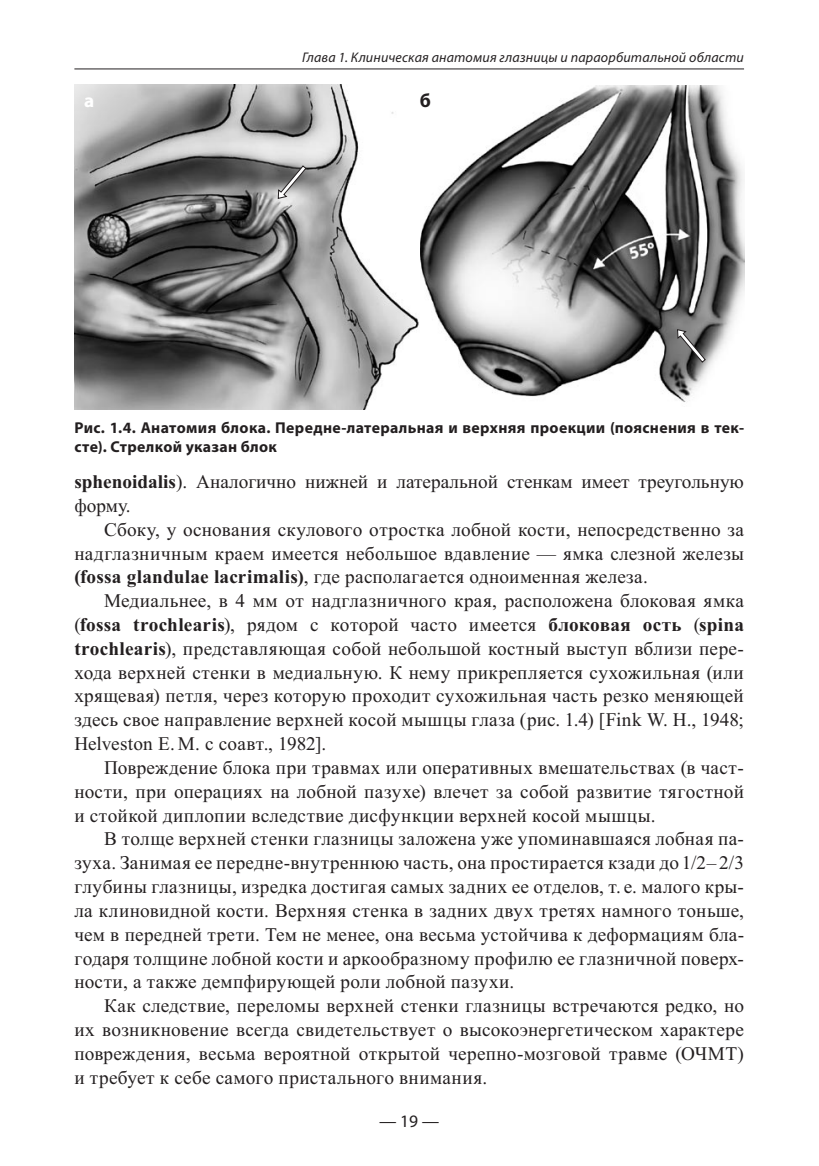
<style>
.page{position:relative;width:819px;height:1166px;background:#fff}
.page>*{position:absolute;margin:0;border:0;box-sizing:border-box;transform-origin:0 0}
.t1{font:19.25px/23.8px "Times New Roman";letter-spacing:.01em;color:#231f20;text-align:justify}
.t2{font:700 19.25px "Myriad Pro";color:#fff}
.t3{font:700 19.25px "Myriad Pro";color:#231f20}
.t4{font:17.5px "Myriad Pro";color:#231f20}
.t5{font:700 15.75px/18.9px "Myriad Pro";letter-spacing:.02em;color:#231f20}
.t6{font:italic 14px "Myriad Pro";letter-spacing:.01em;color:#231f20}
.s1{font-weight:700}
</style>
<div class="page">
<hr style="left:74px;top:68px;width:670px;height:1px;background:#231f20">
<img style="left:420px;top:85px;width:324px;height:317px">
<img style="left:74px;top:84px;width:345px;height:325px">
<svg style="left:277px;top:165px;width:30px;height:34px"></svg>
<svg style="left:677px;top:328px;width:29px;height:35px"></svg>
<p class="t6" style="left:302px;top:49px;width:443px">Глава 1. Клиническая анатомия глазницы и параорбитальной области</p>
<p class="t2" style="left:84px;top:93px;width:12px">а</p>
<p class="t3" style="left:420px;top:93px;width:13px">б</p>
<p class="t5" style="left:74px;top:420px;width:671px">Рис. 1.4. Анатомия блока. Передне-латеральная и верхняя проекции (пояснения в тек&shy;сте). Стрелкой указан блок</p>
<p class="t1" style="left:74px;top:471px;width:671px"><span class="s1">sphenoidalis</span>). Аналогично нижней и латеральной стенкам имеет треугольную форму.</p>
<p class="t1" style="left:74px;top:519px;width:671px;text-indent:30px">Сбоку, у основания скулового отростка лобной кости, непосредственно за надглазничным краем имеется небольшое вдавление — ямка слезной железы <span class="s1">(fossa glandulae lacrimalis)</span>, где располагается одноименная железа.</p>
<p class="t1" style="left:74px;top:590px;width:671px;text-indent:30px">Медиальнее, в 4 мм от надглазничного края, расположена блоковая ямка (<span class="s1">fossa trochlearis</span>), рядом с которой часто имеется <span class="s1">блоковая ость</span> (<span class="s1">spina trochlearis</span>), представляющая собой небольшой костный выступ вблизи пере&shy;хода верхней стенки в медиальную. К нему прикрепляется сухожильная (или хрящевая) петля, через которую проходит сухожильная часть резко меняющей здесь свое направление верхней косой мышцы глаза (рис. 1.4) [Fink W. H., 1948; Helveston E. M. c соавт., 1982].</p>
<p class="t1" style="left:74px;top:757px;width:671px;text-indent:30px">Повреждение блока при травмах или оперативных вмешательствах (в част&shy;ности, при операциях на лобной пазухе) влечет за собой развитие тягостной и стойкой диплопии вследствие дисфункции верхней косой мышцы.</p>
<p class="t1" style="left:74px;top:829px;width:671px;text-indent:30px">В толще верхней стенки глазницы заложена уже упоминавшаяся лобная па&shy;зуха. Занимая ее передне-внутреннюю часть, она простирается кзади до 1/2– 2/3 глубины глазницы, изредка достигая самых задних ее отделов, т. е. малого кры&shy;ла клиновидной кости. Верхняя стенка в задних двух третях намного тоньше, чем в передней трети. Тем не менее, она весьма устойчива к деформациям бла&shy;годаря толщине лобной кости и аркообразному профилю ее глазничной поверх&shy;ности, а также демпфирующей роли лобной пазухи.</p>
<p class="t1" style="left:74px;top:995px;width:671px;text-indent:30px">Как следствие, переломы верхней стенки глазницы встречаются редко, но их возникновение всегда свидетельствует о высокоэнергетическом характере повреждения, весьма вероятной открытой черепно-мозговой травме (ОЧМТ) и требует к себе самого пристального внимания.</p>
<p class="t4" style="left:379px;top:1114px;width:62px">— 19 —</p>
</div>
